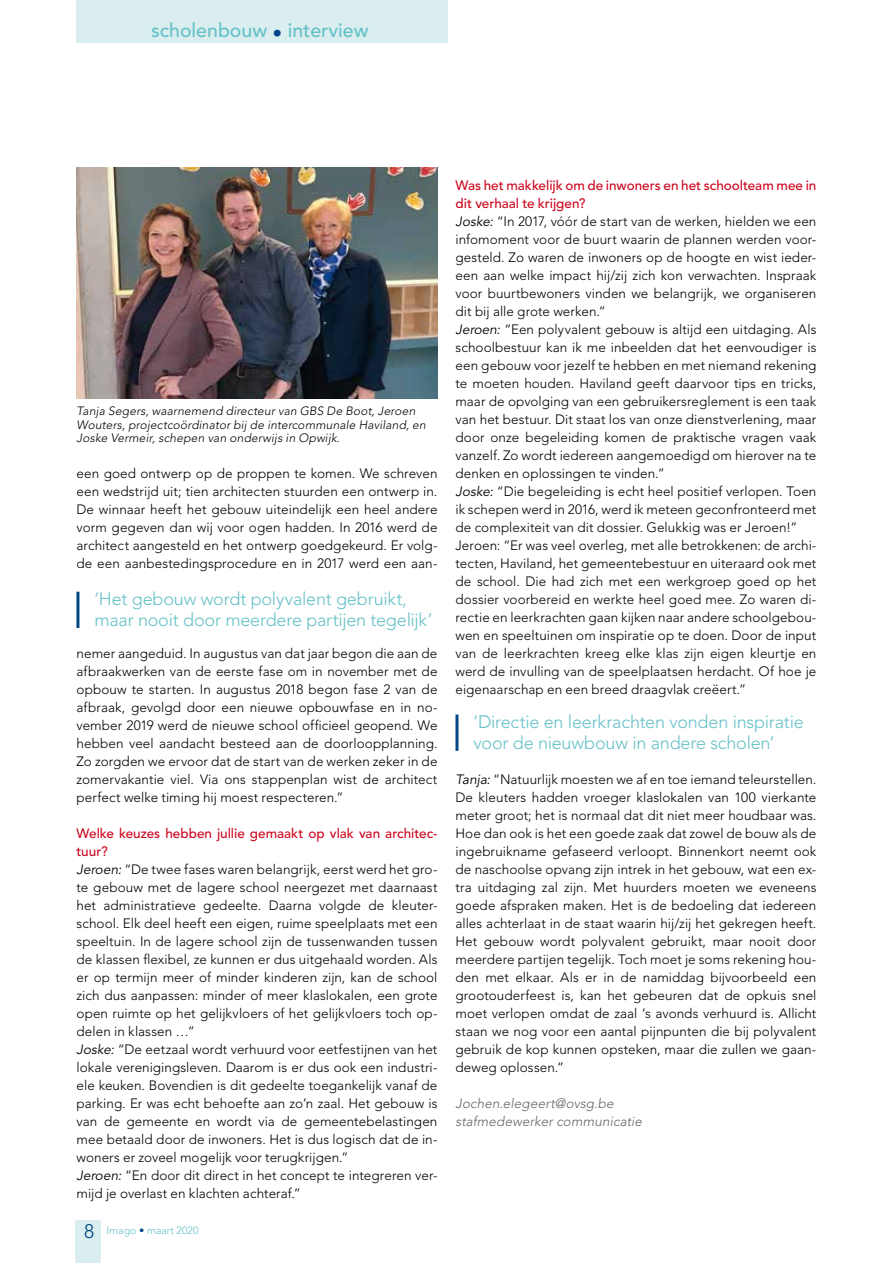
<style>
.page{position:relative;width:893px;height:1263px;background:#fff}
.page>*{position:absolute;margin:0;border:0;box-sizing:border-box;transform-origin:0 0}
.t1{font:500 19.5px "Avenir";color:#65c1c8}
.t2{font:300 18px/21px "Avenir";letter-spacing:-.01em;color:#65c1c8}
.t3{font:300 13.5px/18px "Avenir";letter-spacing:.005em;color:#000;text-align:justify}
.t4{font:italic 300 13.5px/18px "Avenir";letter-spacing:.01em;color:#646567}
.t5{font:italic 300 12px/13.5px "Avenir";letter-spacing:.015em;color:#000}
.t6{font:300 10.5px "Avenir";color:#65c1c8}
.s1{color:#004687}
.s2{font-weight:500;color:#cd071e}
.s3{font-weight:400;font-style:italic}
.s4{font-size:19.5px;color:#004687}
.s5{font-weight:800;color:#004687}
</style>
<div class="page">
<div style="left:76px;top:1221px;width:25px;height:42px;background:#daeeef"></div>
<div style="left:77px;top:0;width:371px;height:43px;background:#daeeef"></div>
<img style="left:77px;top:168px;width:360px;height:230px">
<hr style="left:76px;top:592px;width:3px;height:36px;background:#004687">
<hr style="left:455px;top:714px;width:3px;height:37px;background:#004687">
<h1 class="t1" style="left:151px;top:19px;width:219px">scholenbouw <span class="s1">•</span> interview</h1>
<p class="t5" style="left:77px;top:404px;width:351px">Tanja Segers, waarnemend directeur van GBS De Boot, Jeroen<br>Wouters, projectcoördinator bij de intercommunale Haviland, en<br>Joske Vermeir, schepen van onderwijs in Opwijk.</p>
<p class="t3" style="left:77px;top:464px;width:362px">een goed ontwerp op de proppen te komen. We schreven een wedstrijd uit; tien architecten stuurden een ontwerp in.<br>De winnaar heeft het gebouw uiteindelijk een heel andere vorm gegeven dan wij voor ogen hadden. In 2016 werd de architect aangesteld en het ontwerp goedgekeurd. Er volg&shy;de een aanbestedingsprocedure en in 2017 werd een aan-</p>
<h2 class="t2" style="left:95px;top:589px;width:339px">‘Het gebouw wordt polyvalent gebruikt, maar nooit door meerdere partijen tegelijk’</h2>
<p class="t3" style="left:77px;top:644px;width:362px">nemer aangeduid. In augustus van dat jaar begon die aan de afbraakwerken van de eerste fase om in november met de opbouw te starten. In augustus 2018 begon fase 2 van de afbraak, gevolgd door een nieuwe opbouwfase en in no&shy;vember 2019 werd de nieuwe school officieel geopend. We hebben veel aandacht besteed aan de doorloopplanning.<br>Zo zorgden we ervoor dat de start van de werken zeker in de zomervakantie viel. Via ons stappenplan wist de architect perfect welke timing hij moest respecteren.”</p>
<p class="t3" style="left:77px;top:824px;width:362px;text-align:left"><span class="s2">Welke keuzes hebben jullie gemaakt op vlak van architec&shy;tuur?<br></span><span class="s3">Jeroen:</span> “De twee fases waren belangrijk, eerst werd het gro&shy;te gebouw met de lagere school neergezet met daarnaast het administratieve gedeelte. Daarna volgde de kleuter&shy;school. Elk deel heeft een eigen, ruime speelplaats met een speeltuin. In de lagere school zijn de tussenwanden tussen de klassen flexibel, ze kunnen er dus uitgehaald worden. Als er op termijn meer of minder kinderen zijn, kan de school zich dus aanpassen: minder of meer klaslokalen, een grote open ruimte op het gelijkvloers of het gelijkvloers toch op&shy;delen in klassen …”<br><span class="s3">Joske:</span> “De eetzaal wordt verhuurd voor eetfestijnen van het lokale verenigingsleven. Daarom is er dus ook een industri&shy;ële keuken. Bovendien is dit gedeelte toegankelijk vanaf de parking. Er was echt behoefte aan zo’n zaal. Het gebouw is van de gemeente en wordt via de gemeentebelastingen mee betaald door de inwoners. Het is dus logisch dat de in&shy;woners er zoveel mogelijk voor terugkrijgen.”<br><span class="s3">Jeroen:</span> “En door dit direct in het concept te integreren ver&shy;mijd je overlast en klachten achteraf.”</p>
<p class="t6" style="left:84px;top:1224px;width:116px"><span class="s4">8</span> Imago <span class="s5">•</span> maart 2020</p>
<p class="t3" style="left:455px;top:176px;width:362px;text-align:left"><span class="s2">Was het makkelijk om de inwoners en het schoolteam mee in dit verhaal te krijgen?<br></span><span class="s3">Joske:</span> “In 2017, vóór de start van de werken, hielden we een infomoment voor de buurt waarin de plannen werden voor&shy;gesteld. Zo waren de inwoners op de hoogte en wist ieder&shy;een aan welke impact hij/zij zich kon verwachten. Inspraak voor buurtbewoners vinden we belangrijk, we organiseren dit bij alle grote werken.”<br><span class="s3">Jeroen:</span> “Een polyvalent gebouw is altijd een uitdaging. Als schoolbestuur kan ik me inbeelden dat het eenvoudiger is een gebouw voor jezelf te hebben en met niemand rekening te moeten houden. Haviland geeft daarvoor tips en tricks, maar de opvolging van een gebruikersreglement is een taak van het bestuur. Dit staat los van onze dienstverlening, maar door onze begeleiding komen de praktische vragen vaak vanzelf. Zo wordt iedereen aangemoedigd om hierover na te denken en oplossingen te vinden.”<br><span class="s3">Joske:</span> “Die begeleiding is echt heel positief verlopen. Toen ik schepen werd in 2016, werd ik meteen geconfronteerd met de complexiteit van dit dossier. Gelukkig was er Jeroen!” Jeroen: “Er was veel overleg, met alle betrokkenen: de archi&shy;tecten, Haviland, het gemeentebestuur en uiteraard ook met de school. Die had zich met een werkgroep goed op het dossier voorbereid en werkte heel goed mee. Zo waren di&shy;rectie en leerkrachten gaan kijken naar andere schoolgebou&shy;wen en speeltuinen om inspiratie op te doen. Door de input van de leerkrachten kreeg elke klas zijn eigen kleurtje en werd de invulling van de speelplaatsen herdacht. Of hoe je eigenaarschap en een breed draagvlak creëert.”</p>
<h2 class="t2" style="left:474px;top:711px;width:332px">‘Directie en leerkrachten vonden inspiratie voor de nieuwbouw in andere scholen’</h2>
<p class="t3" style="left:455px;top:770px;width:362px"><span class="s3">Tanja:</span> “Natuurlijk moesten we af en toe iemand teleurstellen.<br>De kleuters hadden vroeger klaslokalen van 100 vierkante meter groot; het is normaal dat dit niet meer houdbaar was.<br>Hoe dan ook is het een goede zaak dat zowel de bouw als de ingebruikname gefaseerd verloopt. Binnenkort neemt ook de naschoolse opvang zijn intrek in het gebouw, wat een ex&shy;tra uitdaging zal zijn. Met huurders moeten we eveneens goede afspraken maken. Het is de bedoeling dat iedereen alles achterlaat in de staat waarin hij/zij het gekregen heeft.<br>Het gebouw wordt polyvalent gebruikt, maar nooit door meerdere partijen tegelijk. Toch moet je soms rekening hou&shy;den met elkaar. Als er in de namiddag bijvoorbeeld een grootouderfeest is, kan het gebeuren dat de opkuis snel moet verlopen omdat de zaal ’s avonds verhuurd is. Allicht staan we nog voor een aantal pijnpunten die bij polyvalent gebruik de kop kunnen opsteken, maar die zullen we gaan&shy;deweg oplossen.”</p>
<p class="t4" style="left:455px;top:1094px;width:188px">Jochen.elegeert@ovsg.be stafmedewerker communicatie</p>
</div>
